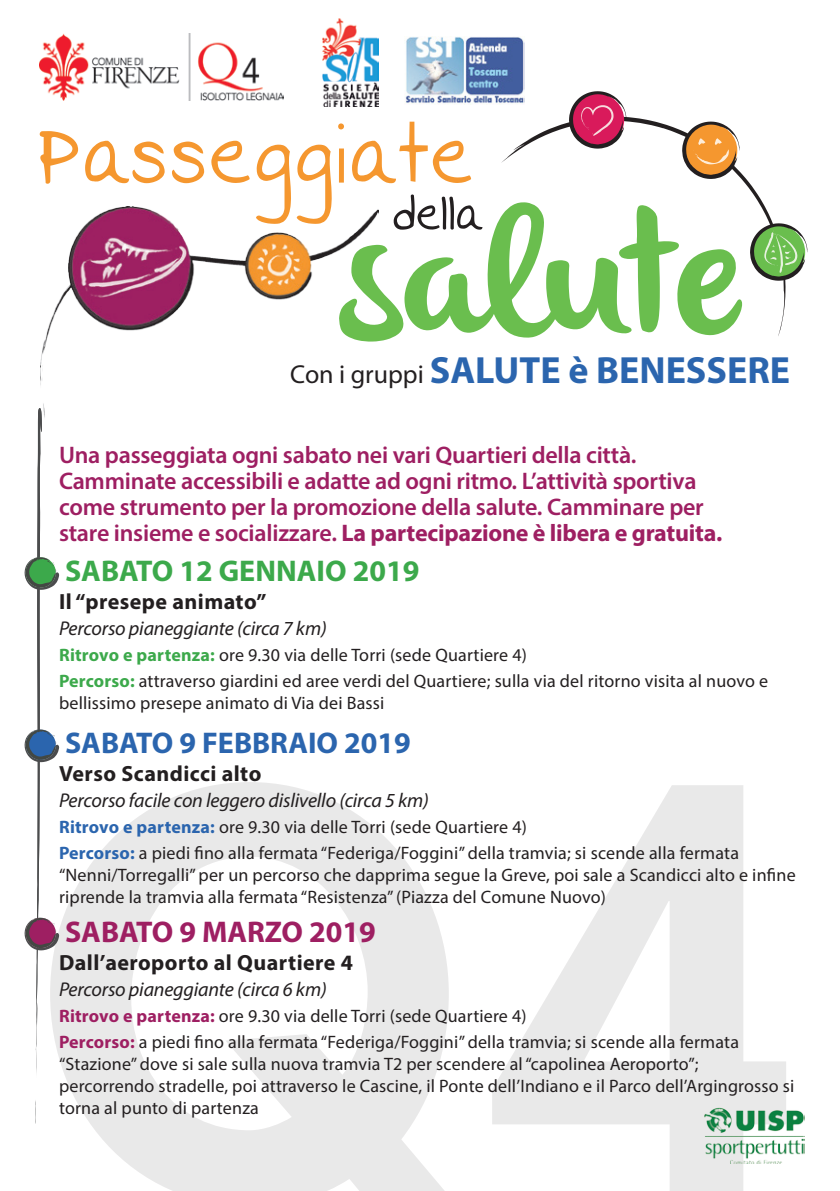
<style>
.page{position:relative;width:840px;height:1191px;background:#fff}
.page>*{position:absolute;margin:0;border:0;box-sizing:border-box;transform-origin:0 0}
.t1{font:800 534px "Futura Std";color:#231f20}
.t2{font:700 38px "Myriad Pro";color:#2b65ae}
.t3{font:700 30px "Myriad Pro";color:#3ca94b}
.t4{font:700 30px "Myriad Pro";color:#2b65ae}
.t5{font:700 30px "Myriad Pro";color:#9e1f62}
.t6{font:600 24px/26px "Myriad Pro";letter-spacing:-.01em;color:#9e1f62}
.t7{font:700 22px "Myriad Pro";letter-spacing:.02em;color:#231f20}
.t8{font:italic 20px "Myriad Pro";letter-spacing:-.01em;color:#231f20}
.t9{font:18px/26px "Myriad Pro";letter-spacing:.01em;color:#231f20}
.s1{font-weight:400;font-size:26px;color:#231f20}
.s2{font-weight:700}
.s3{font-weight:700;color:#3ca94b}
.s4{font-weight:700;color:#2b65ae}
.s5{font-weight:700;color:#9e1f62}
</style>
<div class="page">
<img style="left:405px;top:36px;width:119px;height:68px">
<img style="left:322px;top:18px;width:56px;height:89px">
<img style="left:704px;top:1107px;width:100px;height:56px">
<img style="left:40px;top:33px;width:243px;height:67px">
<svg style="left:378px;top:206px;width:155px;height:136px"></svg>
<img style="left:41px;top:224px;width:337px;height:184px">
<svg style="left:35px;top:1100px;width:1px;height:23px"></svg>
<svg style="left:24px;top:408px;width:35px;height:665px"></svg>
<svg style="left:40px;top:122px;width:431px;height:102px"></svg>
<svg style="left:500px;top:116px;width:286px;height:221px"></svg>
<svg style="left:568px;top:91px;width:58px;height:58px"></svg>
<svg style="left:681px;top:122px;width:58px;height:57px"></svg>
<svg style="left:749px;top:223px;width:57px;height:58px"></svg>
<h2 class="t2" style="left:290px;top:345px;width:501px"><span class="s1">Con i gruppi</span> SALUTE è BENESSERE</h2>
<p class="t6" style="left:59px;top:441px;width:664px">Una passeggiata ogni sabato nei vari Quartieri della città.<br>Camminate accessibili e adatte ad ogni ritmo. L’attività sportiva come strumento per la promozione della salute. Camminare per stare insieme e socializzare. <span class="s2">La partecipazione è libera e gratuita.</span></p>
<h3 class="t3" style="left:65px;top:551px;width:355px">SABATO 12 GENNAIO 2019</h3>
<p class="t7" style="left:59px;top:587px;width:209px">Il “presepe animato”</p>
<p class="t8" style="left:59px;top:616px;width:269px">Percorso pianeggiante (circa 7 km)</p>
<p class="t9" style="left:59px;top:642px;width:710px"><span class="s3">Ritrovo e partenza:</span> ore 9.30 via delle Torri (sede Quartiere 4)<br><span class="s3">Percorso:</span> attraverso giardini ed aree verdi del Quartiere; sulla via del ritorno visita al nuovo e</p>
<p class="t9" style="left:59px;top:690px;width:327px">bellissimo presepe animato di Via dei Bassi</p>
<h3 class="t4" style="left:65px;top:723px;width:347px">SABATO 9 FEBBRAIO 2019</h3>
<p class="t7" style="left:59px;top:759px;width:204px">Verso Scandicci alto</p>
<p class="t8" style="left:59px;top:788px;width:371px">Percorso facile con leggero dislivello (circa 5 km)</p>
<p class="t9" style="left:59px;top:814px;width:681px"><span class="s4">Ritrovo e partenza:</span> ore 9.30 via delle Torri (sede Quartiere 4)<br><span class="s4">Percorso:</span> a piedi fino alla fermata “Federiga/Foggini” della tramvia; si scende alla fermata</p>
<p class="t9" style="left:59px;top:864px;width:737px;line-height:22px">“Nenni/Torregalli” per un percorso che dapprima segue la Greve, poi sale a Scandicci alto e infine riprende la tramvia alla fermata “Resistenza” (Piazza del Comune Nuovo)</p>
<h3 class="t5" style="left:65px;top:912px;width:312px">SABATO 9 MARZO 2019</h3>
<p class="t7" style="left:59px;top:948px;width:295px">Dall’aeroporto al Quartiere 4</p>
<p class="t8" style="left:59px;top:976px;width:269px">Percorso pianeggiante (circa 6 km)</p>
<p class="t9" style="left:59px;top:1002px;width:681px"><span class="s5">Ritrovo e partenza:</span> ore 9.30 via delle Torri (sede Quartiere 4)<br><span class="s5">Percorso:</span> a piedi fino alla fermata “Federiga/Foggini” della tramvia; si scende alla fermata</p>
<p class="t9" style="left:59px;top:1052px;width:736px;line-height:22px">“Stazione” dove si sale sulla nuova tramvia T2 per scendere al “capolinea Aeroporto”; percorrendo stradelle, poi attraverso le Cascine, il Ponte dell’Indiano e il Parco dell’Argingrosso si torna al punto di partenza</p>
<h1 class="t1" style="left:40px;top:660px;width:760px">Q4</h1>
</div>
